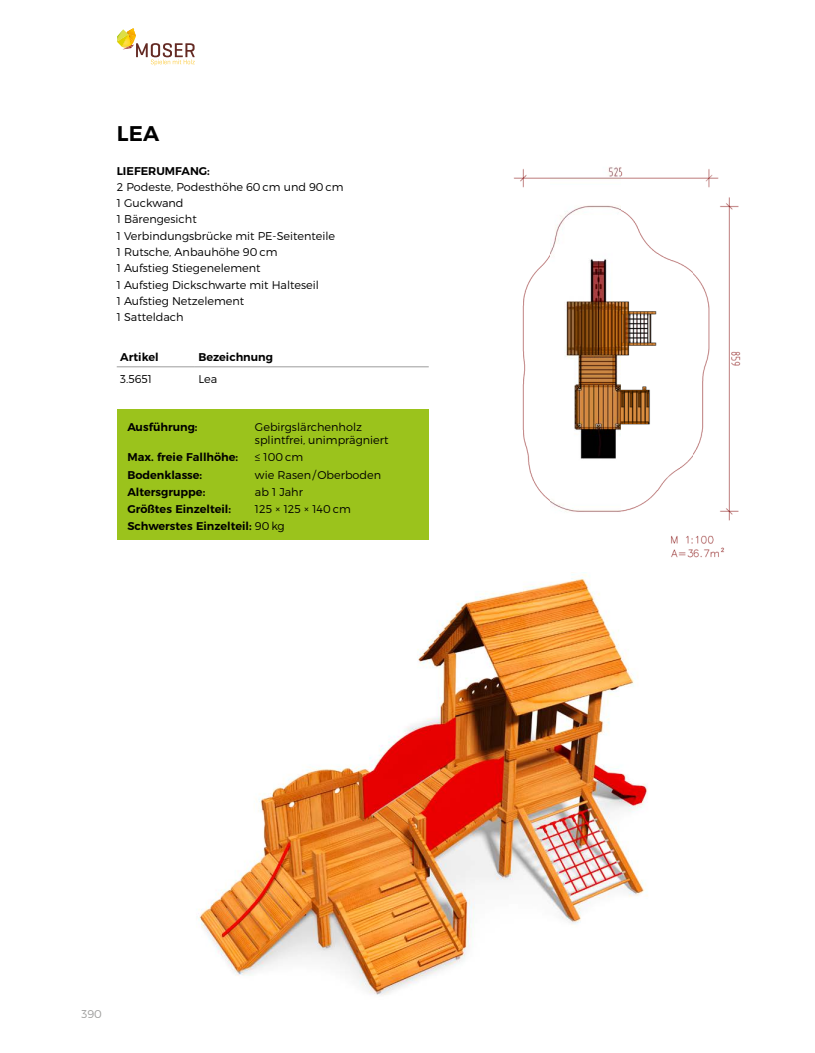
<style>
.page{position:relative;width:815px;height:1053px;background:#fff}
.page>*{position:absolute;margin:0;border:0;box-sizing:border-box;transform-origin:0 0}
.t1{font:600 21.25px "Montserrat";color:#000}
.t2{font:300 11.25px/16.2px "Montserrat";color:#000}
.t3{font:600 11.25px/17px "Montserrat";color:#000}
.t4{font:300 11.25px "Montserrat";color:#9d9d9c}
.s1{font-weight:300}
</style>
<div class="page">
<img style="left:513px;top:167px;width:228px;height:391px">
<img style="left:198px;top:572px;width:450px;height:423px">
<hr style="left:117px;top:366px;width:78px;height:1px;background:#9d9d9c">
<hr style="left:195px;top:366px;width:234px;height:1px;background:#9d9d9c">
<div style="left:117px;top:409px;width:312px;height:131px;background:#9bc31c"></div>
<svg style="left:117px;top:28px;width:78px;height:38px"></svg>
<h1 class="t1" style="left:117px;top:116px;width:44px">LEA</h1>
<p class="t3" style="left:117px;top:161px;width:95px">LIEFERUMFANG:</p>
<p class="t2" style="left:117px;top:179px;width:228px">2 Podeste, Podesthöhe 60 cm und 90 cm<br>1 Guckwand<br>1 Bärengesicht<br>1 Verbindungsbrücke mit PE-Seitenteile<br>1 Rutsche, Anbauhöhe 90 cm<br>1 Aufstieg Stiegenelement<br>1 Aufstieg Dickschwarte mit Halteseil<br>1 Aufstieg Netzelement<br>1 Satteldach</p>
<p class="t3" style="left:120px;top:348px;width:40px">Artikel</p>
<p class="t3" style="left:198px;top:348px;width:76px">Bezeichnung</p>
<p class="t2" style="left:120px;top:370px;width:33px">3.5651</p>
<p class="t2" style="left:198px;top:370px;width:20px">Lea</p>
<p class="t3" style="left:127px;top:417px;width:72px">Ausführung:</p>
<p class="t2" style="left:255px;top:420px;width:135px;line-height:13.5px">Gebirgslärchenholz splintfrei, unimprägniert</p>
<p class="t3" style="left:127px;top:448px;width:112px">Max. freie Fallhöhe:</p>
<p class="t2" style="left:255px;top:449px;width:50px">≤ 100 cm</p>
<p class="t3" style="left:127px;top:465px;width:76px">Bodenklasse:</p>
<p class="t2" style="left:255px;top:466px;width:128px">wie Rasen/Oberboden</p>
<p class="t3" style="left:127px;top:482px;width:79px">Altersgruppe:</p>
<p class="t2" style="left:255px;top:483px;width:49px">ab 1 Jahr</p>
<p class="t3" style="left:127px;top:499px;width:105px">Größtes Einzelteil:</p>
<p class="t3" style="left:127px;top:499px;width:225px;text-indent:128px"><span class="s1">125 × 125 × 140 cm<br></span>Schwerstes Einzelteil: <span class="s1">90 kg</span></p>
<p class="t4" style="left:81px;top:1006px;width:22px">390</p>
</div>
